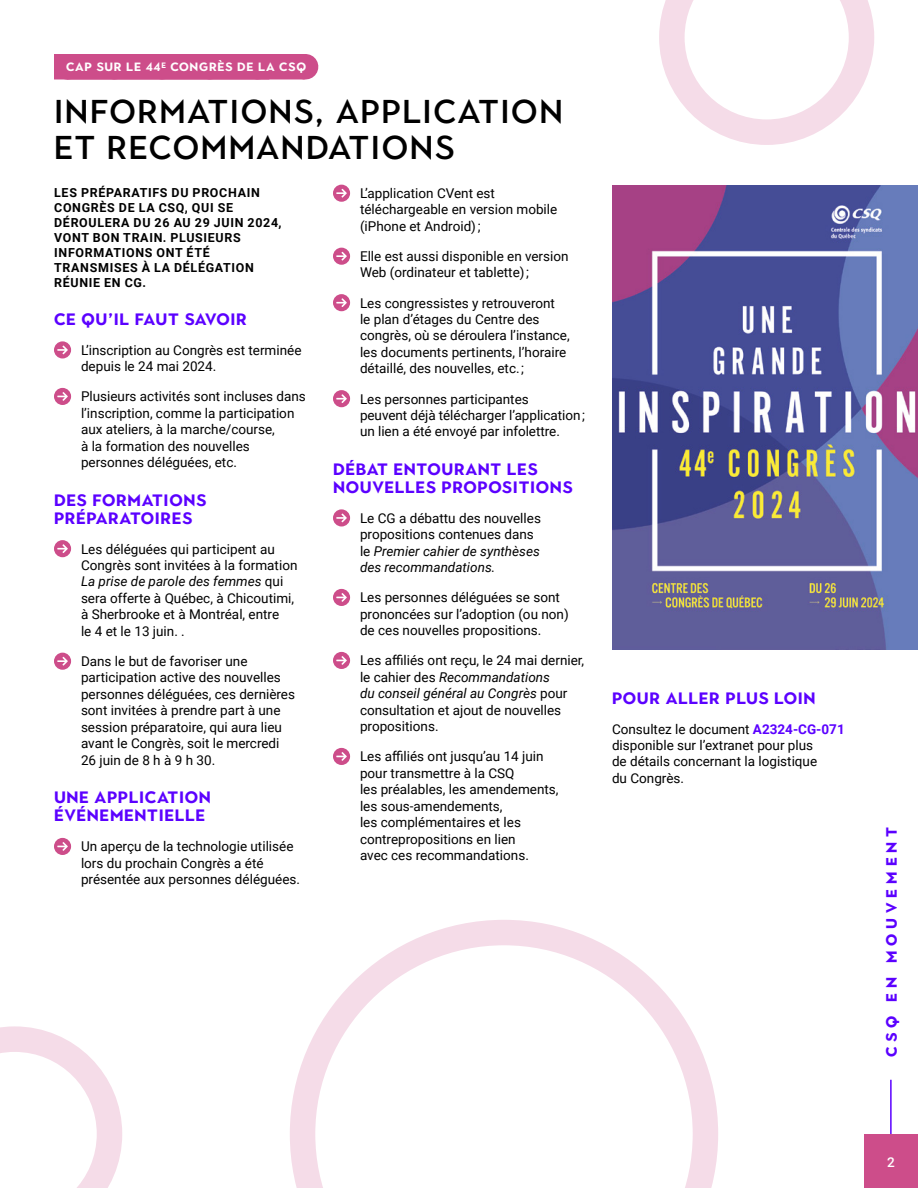
<style>
.page{position:relative;width:918px;height:1188px;background:#fff}
.page>*{position:absolute;margin:0;border:0;box-sizing:border-box;transform-origin:0 0}
.t1{font:500 33px/36px "Town 10 Display";letter-spacing:.05em;color:#000}
.t2{font:700 16.5px/18px "Town 10 Display";letter-spacing:.04em;color:#5b01ff}
.t3{font:700 15px "Town 80 Text";letter-spacing:.33em;color:#5b01ff}
.t4{font:13.5px/16.5px "Roboto";color:#000}
.t5{font:500 13.5px "Roboto";color:#fff}
.t6{font:700 12.45px/15px "Roboto";letter-spacing:.055em;color:#000}
.t7{font:700 12px "Town 10 Display";letter-spacing:.06em;color:#fff}
.s1{font-style:italic}
.s2{font-weight:700;color:#5b01ff}
</style>
<div class="page">
<div style="left:864px;top:1134px;width:54px;height:54px;background:#cd4d8a"></div>
<svg style="left:659px;top:0;width:215px;height:145px"></svg>
<svg style="left:0;top:1026px;width:122px;height:162px"></svg>
<svg style="left:290px;top:920px;width:428px;height:268px"></svg>
<hr style="left:890px;top:1080px;width:2px;height:54px;background:#5b01ff">
<div style="left:54px;top:54px;width:215px;height:26px;background:#cd4d8a"></div>
<div style="left:67px;top:54px;width:238px;height:26px;background:#cd4d8a"></div>
<svg style="left:114px;top:79px;width:167px;height:1px"></svg>
<svg style="left:305px;top:54px;width:1px;height:26px"></svg>
<svg style="left:54px;top:341px;width:17px;height:17px"></svg>
<svg style="left:54px;top:388px;width:17px;height:17px"></svg>
<svg style="left:54px;top:540px;width:17px;height:17px"></svg>
<svg style="left:54px;top:653px;width:17px;height:17px"></svg>
<svg style="left:54px;top:838px;width:17px;height:17px"></svg>
<svg style="left:333px;top:185px;width:17px;height:17px"></svg>
<svg style="left:333px;top:248px;width:17px;height:17px"></svg>
<svg style="left:333px;top:294px;width:17px;height:17px"></svg>
<svg style="left:333px;top:390px;width:17px;height:17px"></svg>
<svg style="left:333px;top:509px;width:17px;height:17px"></svg>
<svg style="left:333px;top:589px;width:17px;height:17px"></svg>
<svg style="left:333px;top:652px;width:17px;height:17px"></svg>
<svg style="left:333px;top:748px;width:17px;height:17px"></svg>
<img style="left:612px;top:185px;width:306px;height:464px">
<p class="t7" style="left:66px;top:60px;width:242px">CAP SUR LE 44<sup>E</sup> CONGRÈS DE LA CSQ</p>
<h1 class="t1" style="left:54px;top:94px;width:510px">INFORMATIONS, APPLICATION<br>ET RECOMMANDATIONS</h1>
<p class="t6" style="left:54px;top:184px;width:229px">LES PRÉPARATIFS DU PROCHAIN<br>CONGRÈS DE LA CSQ, QUI SE<br>DÉROULERA DU 26 AU 29 JUIN 2024,<br>VONT BON TRAIN. PLUSIEURS<br>INFORMATIONS ONT ÉTÉ<br>TRANSMISES À LA DÉLÉGATION<br>RÉUNIE EN CG.</p>
<p class="t2" style="left:54px;top:310px;width:194px">CE QU’IL FAUT SAVOIR</p>
<p class="t4" style="left:81px;top:341px;width:222px">L’inscription au Congrès est terminée depuis le 24 mai 2024.</p>
<p class="t4" style="left:81px;top:388px;width:226px">Plusieurs activités sont incluses dans l’inscription, comme la participation aux ateliers, à la marche/course,<br>à la formation des nouvelles personnes déléguées, etc.</p>
<p class="t2" style="left:54px;top:491px;width:154px">DES FORMATIONS<br>PRÉPARATOIRES</p>
<p class="t4" style="left:81px;top:540px;width:218px">Les déléguées qui participent au<br>Congrès sont invitées à la formation<br><span class="s1">La prise de parole des femmes</span> qui sera offerte à Québec, à Chicoutimi, à Sherbrooke et à Montréal, entre<br>le 4 et le 13 juin. .</p>
<p class="t4" style="left:81px;top:652px;width:216px">Dans le but de favoriser une participation active des nouvelles personnes déléguées, ces dernières sont invitées à prendre part à une session préparatoire, qui aura lieu avant le Congrès, soit le mercredi<br>26 juin de 8 h à 9 h 30.</p>
<p class="t2" style="left:54px;top:789px;width:158px">UNE APPLICATION<br>ÉVÉNEMENTIELLE</p>
<p class="t4" style="left:81px;top:838px;width:221px">Un aperçu de la technologie utilisée lors du prochain Congrès a été présentée aux personnes déléguées.</p>
<p class="t4" style="left:360px;top:184px;width:199px">L’application CVent est téléchargeable en version mobile (iPhone et Android) ;</p>
<p class="t4" style="left:360px;top:247px;width:210px">Elle est aussi disponible en version<br>Web (ordinateur et tablette) ;</p>
<p class="t4" style="left:360px;top:294px;width:211px">Les congressistes y retrouveront<br>le plan d’étages du Centre des congrès, où se déroulera l’instance, les documents pertinents, l’horaire détaillé, des nouvelles, etc. ;</p>
<p class="t4" style="left:360px;top:390px;width:227px">Les personnes participantes<br>peuvent déjà télécharger l’application ; un lien a été envoyé par infolettre.</p>
<p class="t2" style="left:333px;top:460px;width:241px">DÉBAT ENTOURANT LES<br>NOUVELLES PROPOSITIONS</p>
<p class="t4" style="left:360px;top:509px;width:183px">Le CG a débattu des nouvelles propositions contenues dans le <span class="s1">Premier cahier de synthèses des recommandations.</span></p>
<p class="t4" style="left:360px;top:589px;width:210px">Les personnes déléguées se sont prononcées sur l’adoption (ou non) de ces nouvelles propositions.</p>
<p class="t4" style="left:360px;top:652px;width:226px">Les affiliés ont reçu, le 24 mai dernier, le cahier des <span class="s1">Recommandations<br>du conseil général au Congrès</span> pour consultation et ajout de nouvelles propositions.</p>
<p class="t4" style="left:360px;top:748px;width:200px">Les affiliés ont jusqu’au 14 juin pour transmettre à la CSQ<br>les préalables, les amendements, les sous-amendements,<br>les complémentaires et les contrepropositions en lien<br>avec ces recommandations.</p>
<p class="t2" style="left:612px;top:689px;width:205px">POUR ALLER PLUS LOIN</p>
<p class="t4" style="left:612px;top:720px;width:234px">Consultez le document <span class="s2">A2324-CG-071 </span>disponible sur l’extranet pour plus<br>de détails concernant la logistique<br>du Congrès.</p>
<p class="t3" style="left:882px;top:1057px;width:232px;rotate:-90deg">CSQ EN MOUVEMENT</p>
<p class="t5" style="left:887px;top:1152px;width:9px">2</p>
</div>
